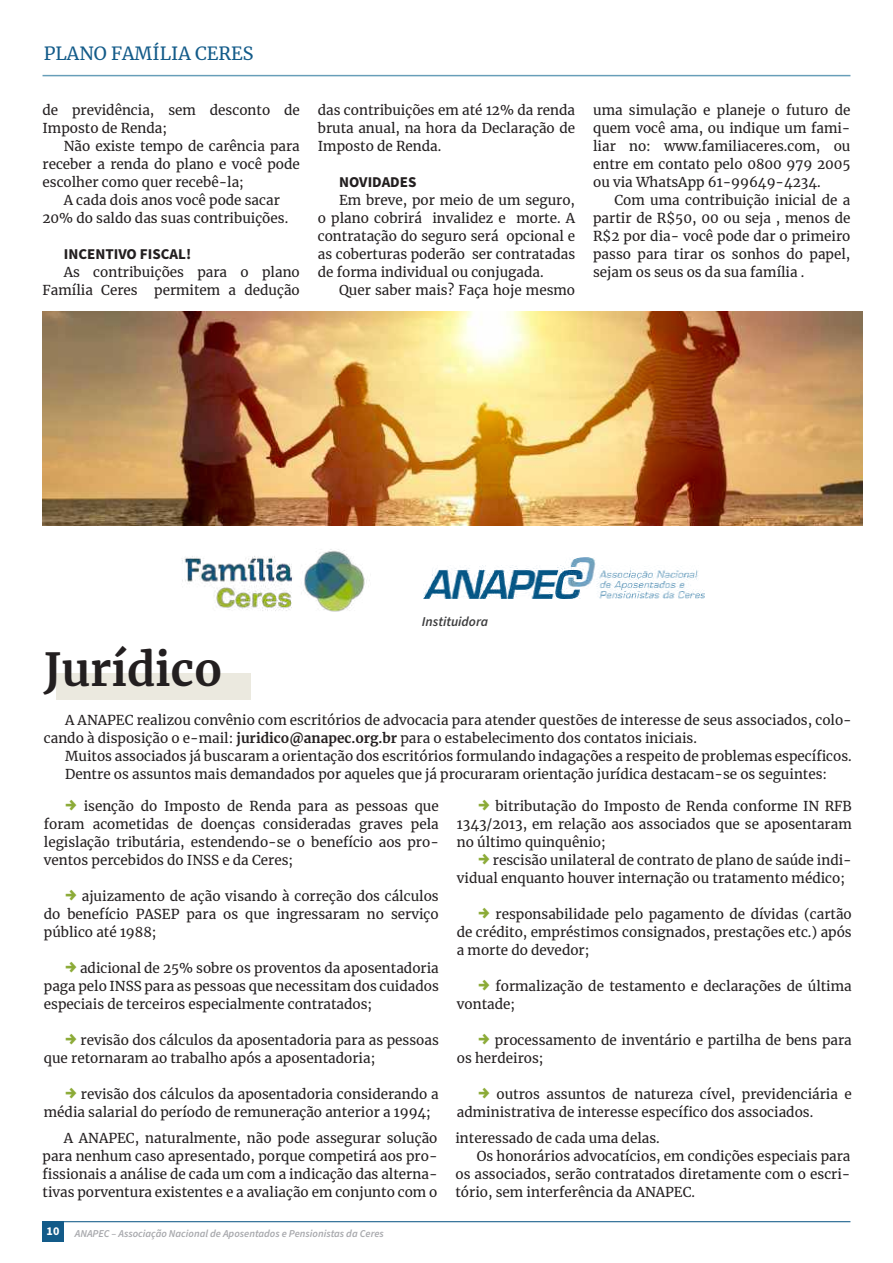
<style>
.page{position:relative;width:893px;height:1263px;background:#fff}
.page>*{position:absolute;margin:0;border:0;box-sizing:border-box;transform-origin:0 0}
.t1{font:700 45px "Merriweather";color:#231f20}
.t2{font:18px "Merriweather";color:#135b89}
.t3{font:700 15px "Source Sans Pro";color:#231f20}
.t4{font:13.5px/18px "Merriweather";color:#231f20;text-align:justify}
.t5{font:italic 600 13.5px "Source Sans Pro";color:#3e3e3f}
.t6{font:700 12px "Source Sans Pro";color:#fff}
.t7{font:italic 600 10.5px "Source Sans Pro";color:#a8a9ad}
.s1{font-weight:700}
.s2{font-family:"Regular";font-weight:800;font-size:16.5px;color:#8cab38}
</style>
<div class="page">
<hr style="left:43px;top:1221px;width:807px;height:1px;background:#135b89">
<div style="left:43px;top:1221px;width:21px;height:21px;background:#135b89"></div>
<hr style="left:43px;top:75px;width:807px;height:1px;background:#679eb9">
<div style="left:57px;top:673px;width:194px;height:26px;background:#ebe9df"></div>
<img style="left:43px;top:312px;width:819px;height:214px">
<img style="left:182px;top:549px;width:185px;height:63px">
<img style="left:423px;top:557px;width:281px;height:41px">
<h2 class="t2" style="left:44px;top:41px;width:211px">PLANO FAMÍLIA CERES</h2>
<p class="t4" style="left:43px;top:101px;width:259px">de previdência, sem desconto de<br>Imposto de Renda;</p>
<p class="t4" style="left:43px;top:137px;width:259px;text-indent:21px">Não existe tempo de carência para receber a renda do plano e você pode escolher como quer recebê-la;</p>
<p class="t4" style="left:43px;top:191px;width:247px;text-indent:21px">A cada dois anos você pode sacar<br>20% do saldo das suas contribuições.</p>
<p class="t3" style="left:64px;top:244px;width:129px">INCENTIVO FISCAL!</p>
<p class="t4" style="left:43px;top:263px;width:259px;text-align:right">As contribuições para o plano<br>Família Ceres permitem a dedução</p>
<p class="t4" style="left:318px;top:101px;width:259px">das contribuições em até 12% da renda bruta anual, na hora da Declaração de Imposto de Renda.</p>
<p class="t3" style="left:339px;top:172px;width:79px">NOVIDADES</p>
<p class="t4" style="left:318px;top:191px;width:259px;text-indent:21px">Em breve, por meio de um seguro, o plano cobrirá invalidez e morte. A contratação do seguro será opcional e as coberturas poderão ser contratadas de forma individual ou conjugada.</p>
<p class="t4" style="left:339px;top:281px;width:238px">Quer saber mais? Faça hoje mesmo</p>
<p class="t4" style="left:593px;top:101px;width:259px">uma simulação e planeje o futuro de quem você ama, ou indique um fami&shy;liar no: www.familiaceres.com, ou entre em contato pelo 0800 979 2005 ou via WhatsApp 61-99649-4234.</p>
<p class="t4" style="left:593px;top:191px;width:259px;text-indent:21px">Com uma contribuição inicial de a partir de R$50, 00 ou seja , menos de R$2 por dia- você pode dar o primeiro passo para tirar os sonhos do papel, sejam os seus os da sua família .</p>
<p class="t5" style="left:422px;top:612px;width:68px">Instituidora</p>
<h1 class="t1" style="left:44px;top:638px;width:180px">Jurídico</h1>
<p class="t4" style="left:44px;top:710px;width:809px;text-indent:21px">A ANAPEC realizou convênio com escritórios de advocacia para atender questões de interesse de seus associados, colo&shy;cando à disposição o e-mail: <span class="s1">juridico@anapec.org.br</span> para o estabelecimento dos contatos iniciais.</p>
<p class="t4" style="left:65px;top:746px;width:788px">Muitos associados já buscaram a orientação dos escritórios formulando indagações a respeito de problemas específicos.<br>Dentre os assuntos mais demandados por aqueles que já procuraram orientação jurídica destacam-se os seguintes:</p>
<p class="t4" style="left:44px;top:796px;width:396px;text-indent:21px"><span class="s2">&gt;</span> isenção do Imposto de Renda para as pessoas que foram acometidas de doenças consideradas graves pela legislação tributária, estendendo-se o benefício aos pro&shy;ventos percebidos do INSS e da Ceres;</p>
<p class="t4" style="left:44px;top:886px;width:396px;text-indent:21px"><span class="s2">&gt;</span> ajuizamento de ação visando à correção dos cálculos do benefício PASEP para os que ingressaram no serviço público até 1988;</p>
<p class="t4" style="left:44px;top:958px;width:396px;text-indent:21px"><span class="s2">&gt;</span> adicional de 25% sobre os proventos da aposentadoria paga pelo INSS para as pessoas que necessitam dos cuidados especiais de terceiros especialmente contratados;</p>
<p class="t4" style="left:44px;top:1030px;width:396px;text-indent:21px"><span class="s2">&gt;</span> revisão dos cálculos da aposentadoria para as pessoas que retornaram ao trabalho após a aposentadoria;</p>
<p class="t4" style="left:44px;top:1084px;width:396px;text-indent:21px"><span class="s2">&gt;</span> revisão dos cálculos da aposentadoria considerando a média salarial do período de remuneração anterior a 1994;</p>
<p class="t4" style="left:457px;top:796px;width:396px;text-indent:21px"><span class="s2">&gt;</span> bitributação do Imposto de Renda conforme IN RFB 1343/2013, em relação aos associados que se aposentaram no último quinquênio;</p>
<p class="t4" style="left:457px;top:850px;width:396px;text-indent:21px"><span class="s2">&gt;</span> rescisão unilateral de contrato de plano de saúde indi&shy;vidual enquanto houver internação ou tratamento médico;</p>
<p class="t4" style="left:457px;top:904px;width:396px;text-indent:21px"><span class="s2">&gt;</span> responsabilidade pelo pagamento de dívidas (cartão de crédito, empréstimos consignados, prestações etc.) após a morte do devedor;</p>
<p class="t4" style="left:457px;top:976px;width:396px;text-indent:21px"><span class="s2">&gt;</span> formalização de testamento e declarações de última vontade;</p>
<p class="t4" style="left:457px;top:1030px;width:396px;text-indent:21px"><span class="s2">&gt;</span> processamento de inventário e partilha de bens para os herdeiros;</p>
<p class="t4" style="left:457px;top:1084px;width:396px;text-indent:21px"><span class="s2">&gt;</span> outros assuntos de natureza cível, previdenciária e administrativa de interesse específico dos associados.</p>
<p class="t4" style="left:43px;top:1128px;width:396px;text-indent:21px">A ANAPEC, naturalmente, não pode assegurar solução para nenhum caso apresentado, porque competirá aos pro&shy;fissionais a análise de cada um com a indicação das alterna&shy;tivas porventura existentes e a avaliação em conjunto com o</p>
<p class="t4" style="left:455px;top:1128px;width:206px">interessado de cada uma delas.</p>
<p class="t4" style="left:477px;top:1146px;width:375px">Os honorários advocatícios, em condições especiais para</p>
<p class="t4" style="left:455px;top:1164px;width:396px">os associados, serão contratados diretamente com o escri-</p>
<p class="t4" style="left:455px;top:1182px;width:241px">tório, sem interferência da ANAPEC.</p>
<p class="t6" style="left:47px;top:1223px;width:14px">10</p>
<p class="t7" style="left:75px;top:1226px;width:311px">ANAPEC – Associação Nacional de Aposentados e Pensionistas da Ceres</p>
</div>
